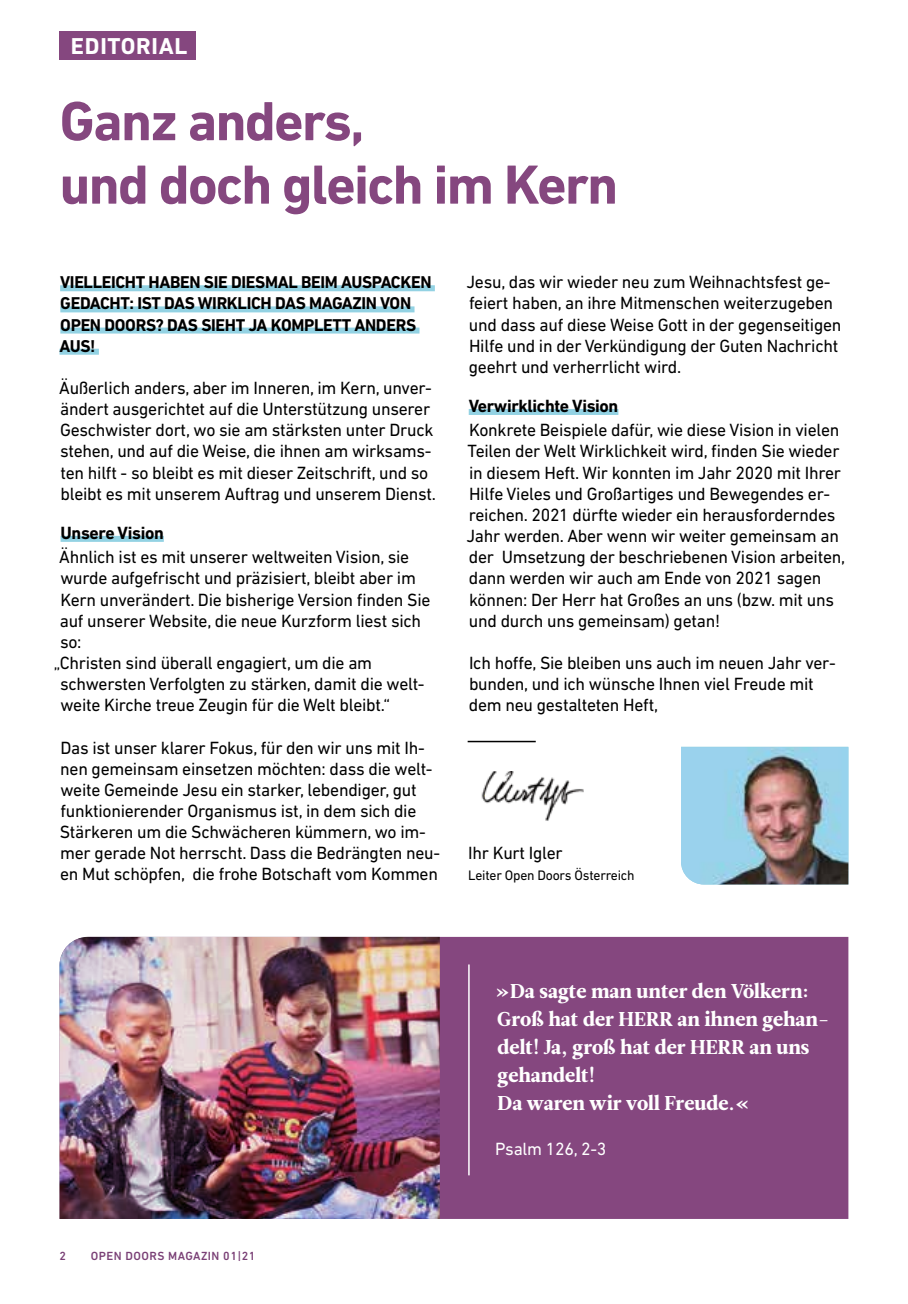
<style>
.page{position:relative;width:908px;height:1304px;background:#fff}
.page>*{position:absolute;margin:0;border:0;box-sizing:border-box;transform-origin:0 0}
.t1{font:700 56px/63.4px "DIN Next LT Pro";letter-spacing:-.03em;color:#85477f}
.t2{font:700 23.4px "DIN Next LT Pro";letter-spacing:.03em;color:#fff}
.t3{font:20px/28px "Leitura News Roman 4";color:#fff}
.t4{font:18px/21.2px "DIN Next LT Pro";letter-spacing:-.015em;color:#000}
.t5{font:700 18px "DIN Next LT Pro";letter-spacing:-.02em;color:#000}
.t6{font:18px "DIN Next LT Pro";letter-spacing:-.015em;color:#fff}
.t7{font:700 17.4px/21.2px "DIN Next LT Pro";letter-spacing:-.02em;color:#000}
.t8{font:14px "DIN Next LT Pro";letter-spacing:-.015em;color:#000}
.t9{font:500 12px "DIN Next LT Pro";letter-spacing:.04em;color:#7a4076}
</style>
<div class="page">
<div style="left:60px;top:31px;width:136px;height:29px;background:#85477f"></div>
<div style="left:60px;top:285px;width:374px;height:6px;background:#93d2e3"></div>
<div style="left:60px;top:306px;width:354px;height:6px;background:#93d2e3"></div>
<div style="left:60px;top:328px;width:359px;height:6px;background:#93d2e3"></div>
<div style="left:59px;top:349px;width:40px;height:6px;background:#93d2e3"></div>
<div style="left:61px;top:536px;width:103px;height:6px;background:#93d2e3"></div>
<div style="left:468px;top:409px;width:150px;height:6px;background:#93d2e3"></div>
<img style="left:60px;top:937px;width:788px;height:282px">
<hr style="left:468px;top:964px;width:1px;height:211px;background:#fff">
<hr style="left:467px;top:741px;width:68px;height:1px;background:#000">
<img style="left:681px;top:747px;width:167px;height:137px">
<img style="left:481px;top:772px;width:102px;height:49px">
<p class="t2" style="left:71px;top:32px;width:118px">EDITORIAL</p>
<h1 class="t1" style="left:60px;top:89px;width:560px">Ganz anders,<br>und doch gleich im Kern</h1>
<p class="t7" style="left:59px;top:272px;width:373px">VIELLEICHT HABEN SIE DIESMAL BEIM AUSPACKEN<br>GEDACHT: IST DAS WIRKLICH DAS MAGAZIN VON<br>OPEN DOORS? DAS SIEHT JA KOMPLETT ANDERS<br>AUS!</p>
<p class="t4" style="left:59px;top:377px;width:378px">Äußerlich anders, aber im Inneren, im Kern, unver&shy;ändert ausgerichtet auf die Unterstützung unserer Geschwister dort, wo sie am stärksten unter Druck stehen, und auf die Weise, die ihnen am wirksams&shy;ten hilft - so bleibt es mit dieser Zeitschrift, und so bleibt es mit unserem Auftrag und unserem Dienst.</p>
<p class="t5" style="left:61px;top:522px;width:105px">Unsere Vision</p>
<p class="t4" style="left:59px;top:546px;width:351px">Ähnlich ist es mit unserer weltweiten Vision, sie</p>
<p class="t4" style="left:60px;top:567px;width:357px">wurde aufgefrischt und präzisiert, bleibt aber im</p>
<p class="t4" style="left:60px;top:589px;width:371px">Kern unverändert. Die bisherige Version finden Sie</p>
<p class="t4" style="left:60px;top:610px;width:362px">auf unserer Website, die neue Kurzform liest sich</p>
<p class="t4" style="left:60px;top:631px;width:23px">so:</p>
<p class="t4" style="left:54px;top:652px;width:320px">„Christen sind überall engagiert, um die am</p>
<p class="t4" style="left:60px;top:673px;width:366px">schwersten Verfolgten zu stärken, damit die welt-</p>
<p class="t4" style="left:60px;top:694px;width:331px">weite Kirche treue Zeugin für die Welt bleibt.“</p>
<p class="t4" style="left:60px;top:737px;width:382px">Das ist unser klarer Fokus, für den wir uns mit Ih&shy;nen gemeinsam einsetzen möchten: dass die welt&shy;weite Gemeinde Jesu ein starker, lebendiger, gut funktionierender Organismus ist, in dem sich die Stärkeren um die Schwächeren kümmern, wo im&shy;mer gerade Not herrscht. Dass die Bedrängten neu&shy;en Mut schöpfen, die frohe Botschaft vom Kommen</p>
<p class="t4" style="left:466px;top:271px;width:376px">Jesu, das wir wieder neu zum Weihnachtsfest ge&shy;feiert haben, an ihre Mitmenschen weiterzugeben und dass auf diese Weise Gott in der gegenseitigen Hilfe und in der Verkündigung der Guten Nachricht geehrt und verherrlicht wird.</p>
<p class="t5" style="left:468px;top:395px;width:151px">Verwirklichte Vision</p>
<p class="t4" style="left:466px;top:419px;width:380px">Konkrete Beispiele dafür, wie diese Vision in vielen Teilen der Welt Wirklichkeit wird, finden Sie wieder in diesem Heft. Wir konnten im Jahr 2020 mit Ihrer Hilfe Vieles und Großartiges und Bewegendes er&shy;reichen. 2021 dürfte wieder ein herausforderndes Jahr werden. Aber wenn wir weiter gemeinsam an der Umsetzung der beschriebenen Vision arbeiten, dann werden wir auch am Ende von 2021 sagen können: Der Herr hat Großes an uns (bzw. mit uns und durch uns gemeinsam) getan!</p>
<p class="t4" style="left:468px;top:652px;width:368px">Ich hoffe, Sie bleiben uns auch im neuen Jahr ver&shy;bunden, und ich wünsche Ihnen viel Freude mit dem neu gestalteten Heft,</p>
<p class="t4" style="left:468px;top:842px;width:96px">Ihr Kurt Igler</p>
<p class="t8" style="left:468px;top:868px;width:168px">Leiter Open Doors Österreich</p>
<p class="t9" style="left:60px;top:1249px;width:8px">2</p>
<p class="t9" style="left:91px;top:1249px;width:166px">OPEN DOORS MAGAZIN 01|21</p>
<p class="t3" style="left:495px;top:977px;width:335px">»Da sagte man unter den Völkern:<br>Groß hat der HERR an ihnen gehan&shy;delt! Ja, groß hat der HERR an uns gehandelt!<br>Da waren wir voll Freude.«</p>
<p class="t6" style="left:495px;top:1139px;width:113px">Psalm 126, 2-3</p>
</div>
